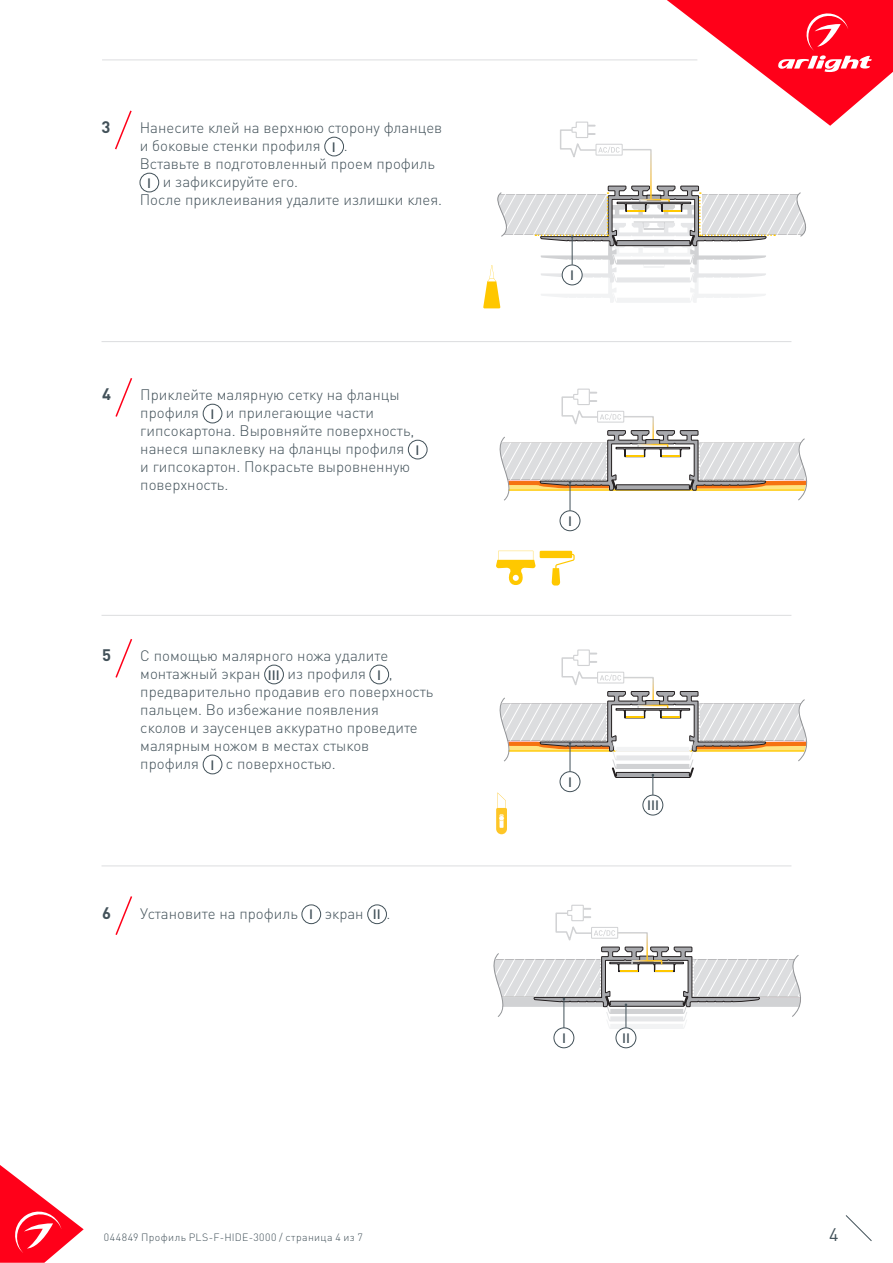
<style>
.page{position:relative;width:893px;height:1263px;background:#fff}
.page>*{position:absolute;margin:0;border:0;box-sizing:border-box;transform-origin:0 0}
.t1{font:18px "DIN Pro";color:#425159}
.t2{font:700 16.5px "DIN Pro";color:#425159}
.t3{font:300 15px/18px "DIN Pro";color:#425159}
.t4{font:500 13.5px "DIN Pro";color:#425159}
.t5{font:300 10.5px "DIN Pro";letter-spacing:.04em;color:#425159}
</style>
<div class="page">
<svg style="left:0;top:1165px;width:84px;height:98px"></svg>
<svg style="left:845px;top:1215px;width:27px;height:26px"></svg>
<hr style="left:102px;top:60px;width:595px;height:1px;background:#dcdddf">
<hr style="left:102px;top:341px;width:689px;height:1px;background:#dcdddf">
<hr style="left:102px;top:615px;width:689px;height:1px;background:#dcdddf">
<hr style="left:102px;top:865px;width:689px;height:1px;background:#dcdddf">
<div style="left:554px;top:1028px;width:20px;height:20px;border:1px solid #425159;border-radius:50%"></div>
<div style="left:616px;top:1028px;width:20px;height:20px;border:1px solid #425159;border-radius:50%"></div>
<div style="left:325px;top:137px;width:19px;height:19px;border:1px solid #425159;border-radius:50%"></div>
<div style="left:140px;top:173px;width:19px;height:19px;border:1px solid #425159;border-radius:50%"></div>
<svg style="left:115px;top:110px;width:17px;height:40px"></svg>
<div style="left:203px;top:404px;width:19px;height:19px;border:1px solid #425159;border-radius:50%"></div>
<div style="left:408px;top:440px;width:19px;height:19px;border:1px solid #425159;border-radius:50%"></div>
<svg style="left:115px;top:378px;width:18px;height:39px"></svg>
<svg style="left:496px;top:551px;width:79px;height:34px"></svg>
<svg style="left:493px;top:904px;width:308px;height:125px"></svg>
<div style="left:560px;top:511px;width:20px;height:20px;border:1px solid #425159;border-radius:50%"></div>
<div style="left:264px;top:665px;width:20px;height:19px;border:1px solid #425159;border-radius:50%"></div>
<div style="left:370px;top:665px;width:19px;height:19px;border:1px solid #425159;border-radius:50%"></div>
<div style="left:203px;top:755px;width:19px;height:19px;border:1px solid #425159;border-radius:50%"></div>
<svg style="left:115px;top:639px;width:18px;height:39px"></svg>
<div style="left:302px;top:905px;width:19px;height:19px;border:1px solid #425159;border-radius:50%"></div>
<div style="left:367px;top:905px;width:20px;height:19px;border:1px solid #425159;border-radius:50%"></div>
<svg style="left:115px;top:896px;width:18px;height:39px"></svg>
<svg style="left:483px;top:0;width:410px;height:308px"></svg>
<svg style="left:499px;top:388px;width:309px;height:123px"></svg>
<svg style="left:496px;top:649px;width:312px;height:185px"></svg>
<p class="t2" style="left:102px;top:116px;width:10px">3</p>
<p class="t3" style="left:140px;top:118px;width:304px">Нанесите клей на верхнюю сторону фланцев и боковые стенки профиля</p>
<p class="t4" style="left:332px;top:138px;width:5px">I</p>
<p class="t3" style="left:140px;top:136px;width:297px;text-indent:204px">.<br>Вставьте в подготовленный проем профиль</p>
<p class="t4" style="left:147px;top:174px;width:5px">I</p>
<p class="t3" style="left:140px;top:172px;width:304px;text-indent:23px">и зафиксируйте его.<br>После приклеивания удалите излишки клея.</p>
<p class="t2" style="left:102px;top:383px;width:10px">4</p>
<p class="t3" style="left:140px;top:385px;width:261px">Приклейте малярную сетку на фланцы профиля</p>
<p class="t4" style="left:210px;top:405px;width:5px">I</p>
<p class="t3" style="left:140px;top:403px;width:276px;text-indent:86px">и прилегающие части гипсокартона. Выровняйте поверхность, нанеся шпаклевку на фланцы профиля</p>
<p class="t4" style="left:416px;top:441px;width:5px">I</p>
<p class="t3" style="left:140px;top:457px;width:271px">и гипсокартон. Покрасьте выровненную поверхность.</p>
<p class="t2" style="left:102px;top:644px;width:10px">5</p>
<p class="t3" style="left:140px;top:646px;width:249px">С помощью малярного ножа удалите монтажный экран</p>
<p class="t4" style="left:268px;top:666px;width:13px">III</p>
<p class="t3" style="left:287px;top:664px;width:80px">из профиля</p>
<p class="t4" style="left:377px;top:666px;width:5px">I</p>
<p class="t3" style="left:140px;top:664px;width:295px;text-indent:248px">, предварительно продавив его поверхность пальцем. Во избежание появления<br>сколов и заусенцев аккуратно проведите малярным ножом в местах стыков<br>профиля</p>
<p class="t4" style="left:210px;top:756px;width:5px">I</p>
<p class="t3" style="left:226px;top:754px;width:111px">с поверхностью.</p>
<p class="t2" style="left:102px;top:901px;width:10px">6</p>
<p class="t3" style="left:140px;top:904px;width:159px">Установите на профиль</p>
<p class="t4" style="left:309px;top:905px;width:5px">I</p>
<p class="t3" style="left:325px;top:904px;width:41px">экран</p>
<p class="t4" style="left:373px;top:905px;width:9px">II</p>
<p class="t3" style="left:387px;top:904px;width:5px">.</p>
<p class="t4" style="left:570px;top:266px;width:5px">I</p>
<p class="t4" style="left:568px;top:512px;width:5px">I</p>
<p class="t4" style="left:568px;top:773px;width:5px">I</p>
<p class="t4" style="left:647px;top:796px;width:13px">III</p>
<p class="t4" style="left:562px;top:1029px;width:5px">I</p>
<p class="t4" style="left:622px;top:1029px;width:9px">II</p>
<p class="t5" style="left:104px;top:1230px;width:261px">044849 Профиль PLS-F-HIDE-3000 / страница 4 из 7</p>
<p class="t1" style="left:829px;top:1222px;width:11px">4</p>
</div>
